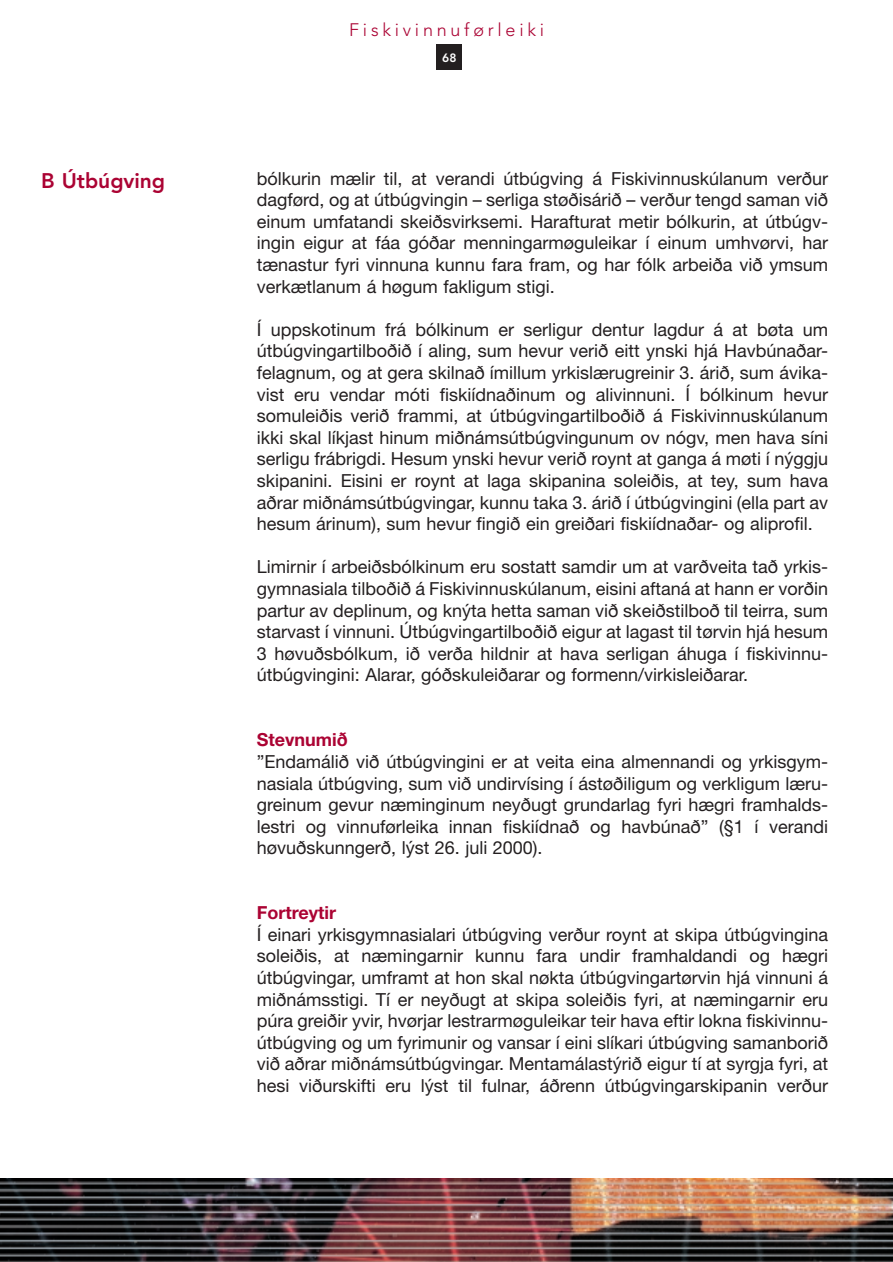
<style>
.page{position:relative;width:893px;height:1262px;background:#fff}
.page>*{position:absolute;margin:0;border:0;box-sizing:border-box;transform-origin:0 0}
.t1{font:800 21px "Avenir";color:#ab0333}
.t2{font:18px/21.6px "Helvetica Neue";color:#231f20;text-align:justify}
.t3{font:700 18px "Helvetica Neue";color:#ab0333}
.t4{font:300 18px "Avenir";letter-spacing:.21em;color:#ab0333}
.t5{font:800 12px "Avenir";color:#fff}
</style>
<div class="page">
<img style="left:0;top:1178px;width:892px;height:84px">
<div style="left:436px;top:44px;width:26px;height:25px;background:#231f20"></div>
<p class="t1" style="left:41px;top:171px;width:125px">B Útbúgving</p>
<p class="t4" style="left:349px;top:22px;width:196px">Fiskivinnuførleiki</p>
<p class="t5" style="left:442px;top:52px;width:16px">68</p>
<p class="t2" style="left:257px;top:169px;width:573px">bólkurin mælir til, at verandi útbúgving á Fiskivinnuskúlanum verður dagførd, og at útbúgvingin – serliga støðisárið – verður tengd saman við einum umfatandi skeiðsvirksemi. Harafturat metir bólkurin, at útbúgv&shy;ingin eigur at fáa góðar menningarmøguleikar í einum umhvørvi, har tænastur fyri vinnuna kunnu fara fram, og har fólk arbeiða við ymsum verkætlanum á høgum fakligum stigi.</p>
<p class="t2" style="left:257px;top:320px;width:573px">Í uppskotinum frá bólkinum er serligur dentur lagdur á at bøta um útbúgvingartilboðið í aling, sum hevur verið eitt ynski hjá Havbúnaðar&shy;felagnum, og at gera skilnað ímillum yrkislærugreinir 3. árið, sum ávika&shy;vist eru vendar móti fiskiídnaðinum og alivinnuni. Í bólkinum hevur somuleiðis verið frammi, at útbúgvingartilboðið á Fiskivinnuskúlanum ikki skal líkjast hinum miðnámsútbúgvingunum ov nógv, men hava síni serligu frábrigdi. Hesum ynski hevur verið roynt at ganga á møti í nýggju skipanini. Eisini er roynt at laga skipanina soleiðis, at tey, sum hava aðrar miðnámsútbúgvingar, kunnu taka 3. árið í útbúgvingini (ella part av hesum árinum), sum hevur fingið ein greiðari fiskiídnaðar- og aliprofil.</p>
<p class="t2" style="left:257px;top:558px;width:573px">Limirnir í arbeiðsbólkinum eru sostatt samdir um at varðveita tað yrkis&shy;gymnasiala tilboðið á Fiskivinnuskúlanum, eisini aftaná at hann er vorðin partur av deplinum, og knýta hetta saman við skeiðstilboð til teirra, sum starvast í vinnuni. Útbúgvingartilboðið eigur at lagast til tørvin hjá hesum 3 høvuðsbólkum, ið verða hildnir at hava serligan áhuga í fiskivinnu&shy;útbúgvingini: Alarar, góðskuleiðarar og formenn/virkisleiðarar.</p>
<p class="t3" style="left:257px;top:733px;width:92px">Stevnumið</p>
<p class="t2" style="left:257px;top:752px;width:573px">”Endamálið við útbúgvingini er at veita eina almennandi og yrkisgym&shy;nasiala útbúgving, sum við undirvísing í ástøðiligum og verkligum læru&shy;greinum gevur næminginum neyðugt grundarlag fyri hægri framhalds&shy;lestri og vinnuførleika innan fiskiídnað og havbúnað” (§1 í verandi høvuðskunngerð, lýst 26. juli 2000).</p>
<p class="t3" style="left:257px;top:906px;width:81px">Fortreytir</p>
<p class="t2" style="left:257px;top:925px;width:573px">Í einari yrkisgymnasialari útbúgving verður roynt at skipa útbúgvingina soleiðis, at næmingarnir kunnu fara undir framhaldandi og hægri útbúgvingar, umframt at hon skal nøkta útbúgvingartørvin hjá vinnuni á miðnámsstigi. Tí er neyðugt at skipa soleiðis fyri, at næmingarnir eru púra greiðir yvir, hvørjar lestrarmøguleikar teir hava eftir lokna fiskivinnu&shy;útbúgving og um fyrimunir og vansar í eini slíkari útbúgving samanborið við aðrar miðnámsútbúgvingar. Mentamálastýrið eigur tí at syrgja fyri, at hesi viðurskifti eru lýst til fulnar, áðrenn útbúgvingarskipanin verður</p>
</div>
